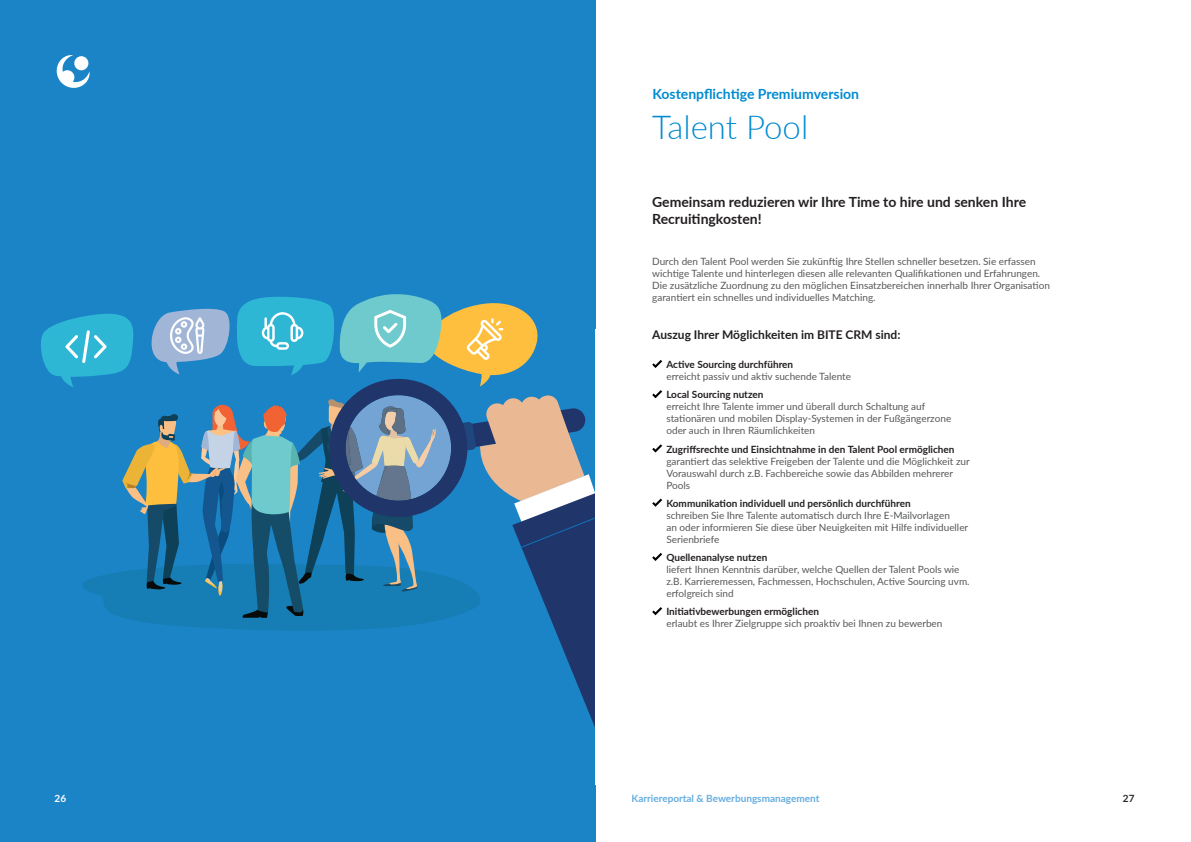
<style>
.page{position:relative;width:1191px;height:842px;background:#fff}
.page>*{position:absolute;margin:0;border:0;box-sizing:border-box;transform-origin:0 0}
.t1{font:300 33px "Lato";color:#008bd0}
.t2{font:700 14px/16.8px "Lato";color:#231f20}
.t3{font:700 14px "Lato";color:#008bd0}
.t4{font:700 12px "Lato";color:#231f20}
.t5{font:10px/12px "Lato";color:#57585a}
.t6{font:700 10px "Lato";color:#231f20}
.t7{font:700 10px "Lato";color:#65addf}
.t8{font:700 10px "Lato";color:#282a2b}
.t9{font:700 10px "Lato";color:#fff}
</style>
<div class="page">
<div style="left:0;top:0;width:595px;height:842px;background:#1b84c7"></div>
<svg style="left:41px;top:292px;width:555px;height:339px"></svg>
<svg style="left:512px;top:488px;width:83px;height:143px"></svg>
<svg style="left:519px;top:508px;width:76px;height:219px"></svg>
<div style="left:595px;top:330px;width:149px;height:454px;background:#fff"></div>
<div style="left:492px;top:701px;width:60px;height:7px;background:#1b84c7"></div>
<svg style="left:57px;top:55px;width:33px;height:33px"></svg>
<svg style="left:652px;top:360px;width:10px;height:8px"></svg>
<svg style="left:652px;top:390px;width:10px;height:8px"></svg>
<svg style="left:652px;top:444px;width:10px;height:9px"></svg>
<svg style="left:652px;top:499px;width:10px;height:8px"></svg>
<svg style="left:652px;top:553px;width:10px;height:8px"></svg>
<svg style="left:652px;top:607px;width:10px;height:8px"></svg>
<p class="t9" style="left:55px;top:791px;width:13px">26</p>
<h2 class="t3" style="left:652px;top:84px;width:208px">Kostenpflichtige Premiumversion</h2>
<h1 class="t1" style="left:652px;top:104px;width:158px">Talent Pool</h1>
<h2 class="t2" style="left:652px;top:193px;width:375px">Gemeinsam reduzieren wir Ihre Time to hire und senken Ihre<br>Recruitingkosten!</h2>
<p class="t5" style="left:652px;top:255px;width:399px">Durch den Talent Pool werden Sie zukünftig Ihre Stellen schneller besetzen. Sie erfassen wichtige Talente und hinterlegen diesen alle relevanten Qualifikationen und Erfahrungen.<br>Die zusätzliche Zuordnung zu den möglichen Einsatzbereichen innerhalb Ihrer Organisation garantiert ein schnelles und individuelles Matching.</p>
<p class="t4" style="left:652px;top:326px;width:250px">Auszug Ihrer Möglichkeiten im BITE CRM sind:</p>
<p class="t6" style="left:666px;top:357px;width:128px">Active Sourcing durchführen</p>
<p class="t5" style="left:666px;top:370px;width:186px">erreicht passiv und aktiv suchende Talente</p>
<p class="t6" style="left:666px;top:387px;width:99px">Local Sourcing nutzen</p>
<p class="t5" style="left:666px;top:400px;width:286px">erreicht Ihre Talente immer und überall durch Schaltung auf stationären und mobilen Display-Systemen in der Fußgängerzone oder auch in Ihren Räumlichkeiten</p>
<p class="t6" style="left:666px;top:442px;width:290px">Zugriffsrechte und Einsichtnahme in den Talent Pool ermöglichen</p>
<p class="t5" style="left:666px;top:454px;width:305px">garantiert das selektive Freigeben der Talente und die Möglichkeit zur<br>Vorauswahl durch z.B. Fachbereiche sowie das Abbilden mehrerer<br>Pools</p>
<p class="t6" style="left:666px;top:496px;width:246px">Kommunikation individuell und persönlich durchführen</p>
<p class="t5" style="left:666px;top:509px;width:303px">schreiben Sie Ihre Talente automatisch durch Ihre E-Mailvorlagen<br>an oder informieren Sie diese über Neuigkeiten mit Hilfe individueller<br>Serienbriefe</p>
<p class="t6" style="left:666px;top:550px;width:103px">Quellenanalyse nutzen</p>
<p class="t5" style="left:666px;top:563px;width:305px">liefert Ihnen Kenntnis darüber, welche Quellen der Talent Pools wie z.B. Karrieremessen, Fachmessen, Hochschulen, Active Sourcing uvm. erfolgreich sind</p>
<p class="t6" style="left:666px;top:604px;width:154px">Initiativbewerbungen ermöglichen</p>
<p class="t5" style="left:666px;top:617px;width:278px">erlaubt es Ihrer Zielgruppe sich proaktiv bei Ihnen zu bewerben</p>
<p class="t7" style="left:631px;top:791px;width:189px">Karriereportal &amp; Bewerbungsmanagement</p>
<p class="t8" style="left:1122px;top:791px;width:13px">27</p>
</div>
